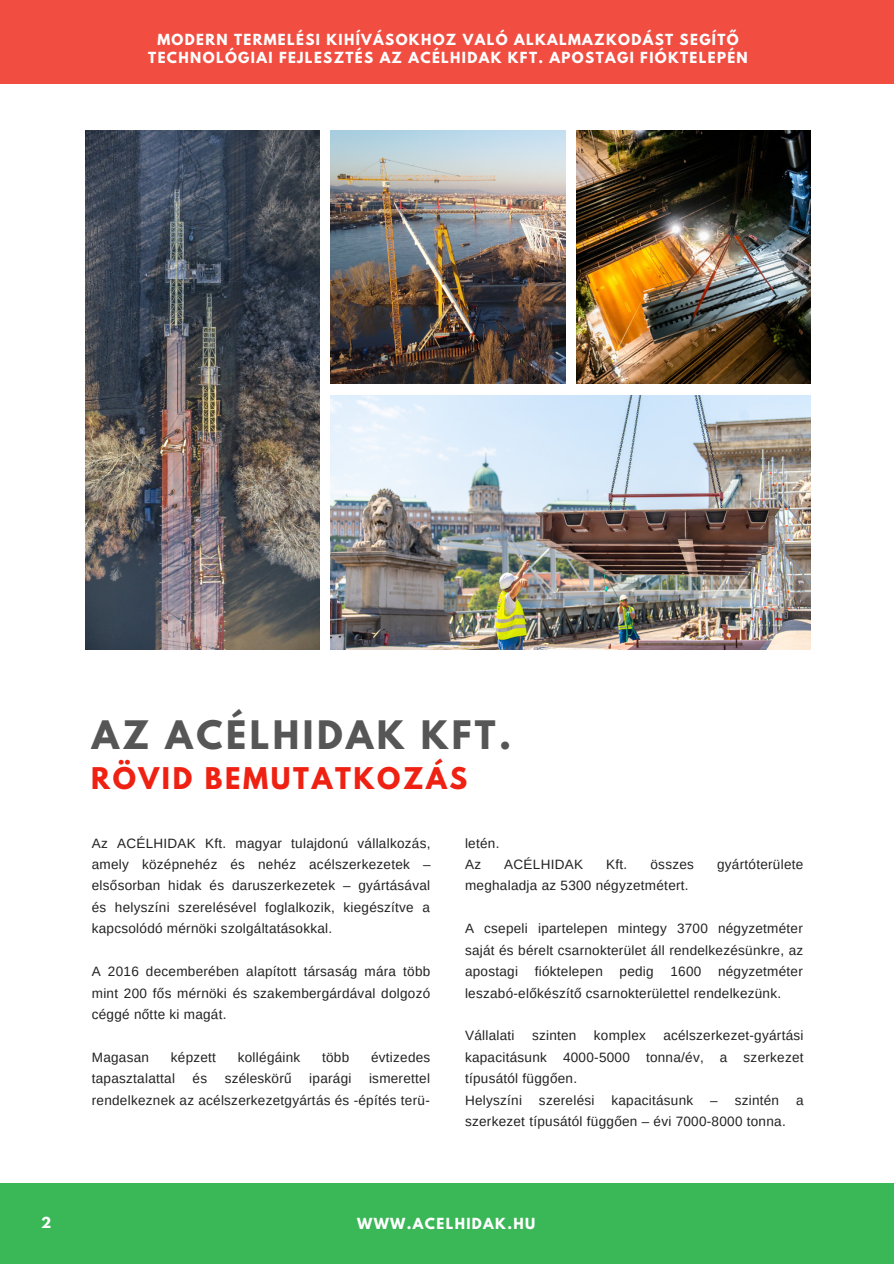
<style>
.page{position:relative;width:894px;height:1264px;background:#fff}
.page>*{position:absolute;margin:0;border:0;box-sizing:border-box;transform-origin:0 0}
.t1{font:700 34.8px "League Spartan";letter-spacing:.1em;color:#565656}
.t2{font:700 26.55px "League Spartan";letter-spacing:.1em;color:#ee2112}
.t3{font:13.5px/21.5px "Arimo";letter-spacing:.02em;color:#222;text-align:justify}
.t4{font:700 13.5px/18px "League Spartan";letter-spacing:.1em;color:#fff;text-align:center}
.t5{font:700 13.5px "League Spartan";color:#fefefe}
</style>
<div class="page">
<div style="left:0;top:0;width:893px;height:83px;background:#f14d41"></div>
<div style="left:0;top:1183px;width:893px;height:80px;background:#3ab756"></div>
<img style="left:85px;top:130px;width:234px;height:520px">
<img style="left:331px;top:130px;width:234px;height:254px">
<img style="left:576px;top:130px;width:234px;height:254px">
<img style="left:331px;top:395px;width:479px;height:255px">
<p class="t4" style="left:148px;top:32px;width:601px">MODERN TERMELÉSI KIHÍVÁSOKHOZ VALÓ ALKALMAZKODÁST SEGÍTŐ<br>TECHNOLÓGIAI FEJLESZTÉS AZ ACÉLHIDAK KFT. APOSTAGI FIÓKTELEPÉN</p>
<p class="t5" style="left:41px;top:1215px;width:12px">2</p>
<p class="t1" style="left:92px;top:718px;width:421px">AZ ACÉLHIDAK KFT.</p>
<p class="t2" style="left:91px;top:765px;width:377px">RÖVID BEMUTATKOZÁS</p>
<p class="t3" style="left:92px;top:832px;width:340px">Az ACÉLHIDAK Kft. magyar tulajdonú vállalkozás, amely középnehéz és nehéz acélszerkezetek – elsősorban hidak és daruszerkezetek – gyártásával és helyszíni szerelésével foglalkozik, kiegészítve a kapcsolódó mérnöki szolgáltatásokkal.</p>
<p class="t3" style="left:92px;top:960px;width:340px">A 2016 decemberében alapított társaság mára több mint 200 fős mérnöki és szakembergárdával dolgozó céggé nőtte ki magát.</p>
<p class="t3" style="left:92px;top:1046px;width:59px">Magasan</p>
<p class="t3" style="left:171px;top:1046px;width:47px">képzett</p>
<p class="t3" style="left:238px;top:1046px;width:64px">kollégáink</p>
<p class="t3" style="left:322px;top:1046px;width:29px">több</p>
<p class="t3" style="left:371px;top:1046px;width:61px">évtizedes</p>
<p class="t3" style="left:92px;top:1067px;width:85px">tapasztalattal</p>
<p class="t3" style="left:192px;top:1067px;width:16px">és</p>
<p class="t3" style="left:224px;top:1067px;width:69px">széleskörű</p>
<p class="t3" style="left:309px;top:1067px;width:44px">iparági</p>
<p class="t3" style="left:92px;top:1067px;width:339px;text-align:right">ismerettel<br>rendelkeznek az acélszerkezetgyártás és -építés terü-</p>
<p class="t3" style="left:465px;top:832px;width:36px">letén.</p>
<p class="t3" style="left:465px;top:853px;width:18px">Az</p>
<p class="t3" style="left:504px;top:853px;width:80px">ACÉLHIDAK</p>
<p class="t3" style="left:606px;top:853px;width:23px">Kft.</p>
<p class="t3" style="left:650px;top:853px;width:45px">összes</p>
<p class="t3" style="left:717px;top:853px;width:88px">gyártóterülete</p>
<p class="t3" style="left:465px;top:875px;width:225px">meghaladja az 5300 négyzetmétert.</p>
<p class="t3" style="left:465px;top:917px;width:339px">A csepeli ipartelepen mintegy 3700 négyzetméter saját és bérelt csarnokterület áll rendelkezésünkre, az apostagi fióktelepen pedig 1600 négyzetméter leszabó-előkészítő csarnokterülettel rendelkezünk.</p>
<p class="t3" style="left:465px;top:1024px;width:51px">Vállalati</p>
<p class="t3" style="left:532px;top:1024px;width:46px">szinten</p>
<p class="t3" style="left:593px;top:1024px;width:53px">komplex</p>
<p class="t3" style="left:465px;top:1024px;width:340px;text-indent:198px">acélszerkezet-gyártási kapacitásunk 4000-5000 tonna/év, a szerkezet típusától függően.</p>
<p class="t3" style="left:465px;top:1089px;width:58px">Helyszíni</p>
<p class="t3" style="left:539px;top:1089px;width:57px">szerelési</p>
<p class="t3" style="left:611px;top:1089px;width:83px">kapacitásunk</p>
<p class="t3" style="left:710px;top:1089px;width:70px">– szintén</p>
<p class="t3" style="left:795px;top:1089px;width:9px">a</p>
<p class="t3" style="left:465px;top:1110px;width:322px">szerkezet típusától függően – évi 7000-8000 tonna.</p>
<p class="t4" style="left:357px;top:1215px;width:179px">WWW.ACELHIDAK.HU</p>
</div>
